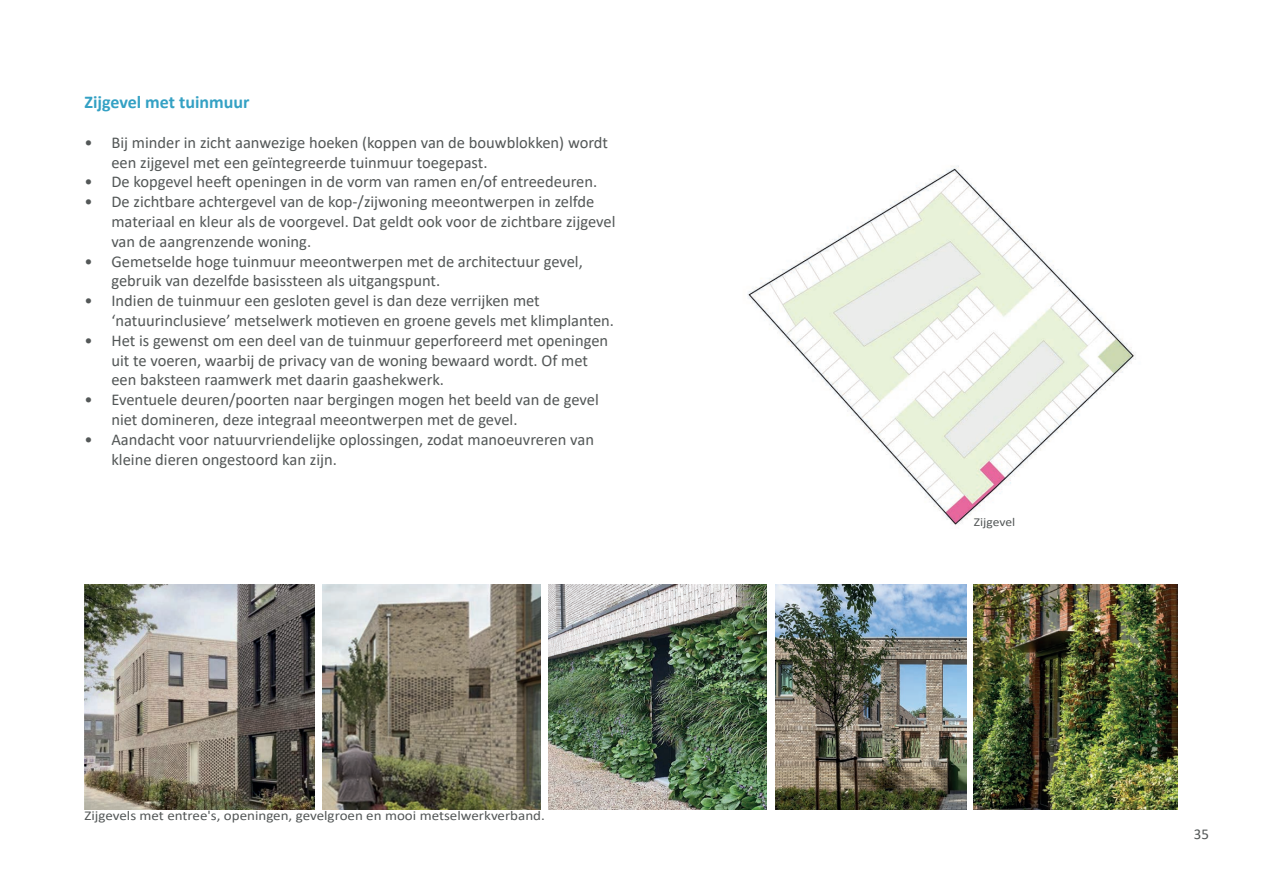
<style>
.page{position:relative;width:1263px;height:893px;background:#fff}
.page>*{position:absolute;margin:0;border:0;box-sizing:border-box;transform-origin:0 0}
.t1{font:700 18px "Calibri";color:#34a1c4}
.t2{font:16.5px/19.8px "Calibri";color:#535757}
.t3{font:15px "Calibri";color:#535757}
.t4{font:13.5px "Calibri";color:#535757;scale:1.11 1}
.t5{font:12.15px "Calibri";color:#535757;scale:1.11 1}
</style>
<div class="page">
<img style="left:747px;top:165px;width:389px;height:361px">
<img style="left:323px;top:585px;width:217px;height:224px">
<img style="left:84px;top:585px;width:231px;height:224px">
<img style="left:549px;top:585px;width:217px;height:224px">
<img style="left:775px;top:585px;width:191px;height:224px">
<img style="left:974px;top:585px;width:203px;height:224px">
<p class="t1" style="left:84px;top:89px;width:167px">Zijgevel met tuinmuur</p>
<p class="t2" style="left:111px;top:132px;width:498px;text-indent:-27px">• Bij minder in zicht aanwezige hoeken (koppen van de bouwblokken) wordt een zijgevel met een geïntegreerde tuinmuur toegepast.</p>
<p class="t2" style="left:84px;top:172px;width:514px">• De kopgevel heeft openingen in de vorm van ramen en/of entreedeuren.</p>
<p class="t2" style="left:111px;top:191px;width:505px;text-indent:-27px">• De zichtbare achtergevel van de kop-/zijwoning meeontwerpen in zelfde materiaal en kleur als de voorgevel. Dat geldt ook voor de zichtbare zijgevel van de aangrenzende woning.</p>
<p class="t2" style="left:111px;top:251px;width:473px;text-indent:-27px">• Gemetselde hoge tuinmuur meeontwerpen met de architectuur gevel, gebruik van dezelfde basissteen als uitgangspunt.</p>
<p class="t2" style="left:111px;top:290px;width:504px;text-indent:-27px">• Indien de tuinmuur een gesloten gevel is dan deze verrijken met ‘natuurinclusieve’ metselwerk motieven en groene gevels met klimplanten.</p>
<p class="t2" style="left:111px;top:330px;width:498px;text-indent:-27px">• Het is gewenst om een deel van de tuinmuur geperforeerd met openingen uit te voeren, waarbij de privacy van de woning bewaard wordt. Of met een baksteen raamwerk met daarin gaashekwerk.</p>
<p class="t2" style="left:111px;top:389px;width:489px;text-indent:-27px">• Eventuele deuren/poorten naar bergingen mogen het beeld van de gevel niet domineren, deze integraal meeontwerpen met de gevel.</p>
<p class="t2" style="left:111px;top:429px;width:484px;text-indent:-27px">• Aandacht voor natuurvriendelijke oplossingen, zodat manoeuvreren van kleine dieren ongestoord kan zijn.</p>
<p class="t4" style="left:84px;top:806px;width:416px">Zijgevels met entree's, openingen, gevelgroen en mooi metselwerkverband.</p>
<p class="t5" style="left:974px;top:513px;width:39px">Zijgevel</p>
<p class="t3" style="left:1194px;top:824px;width:17px">35</p>
</div>
